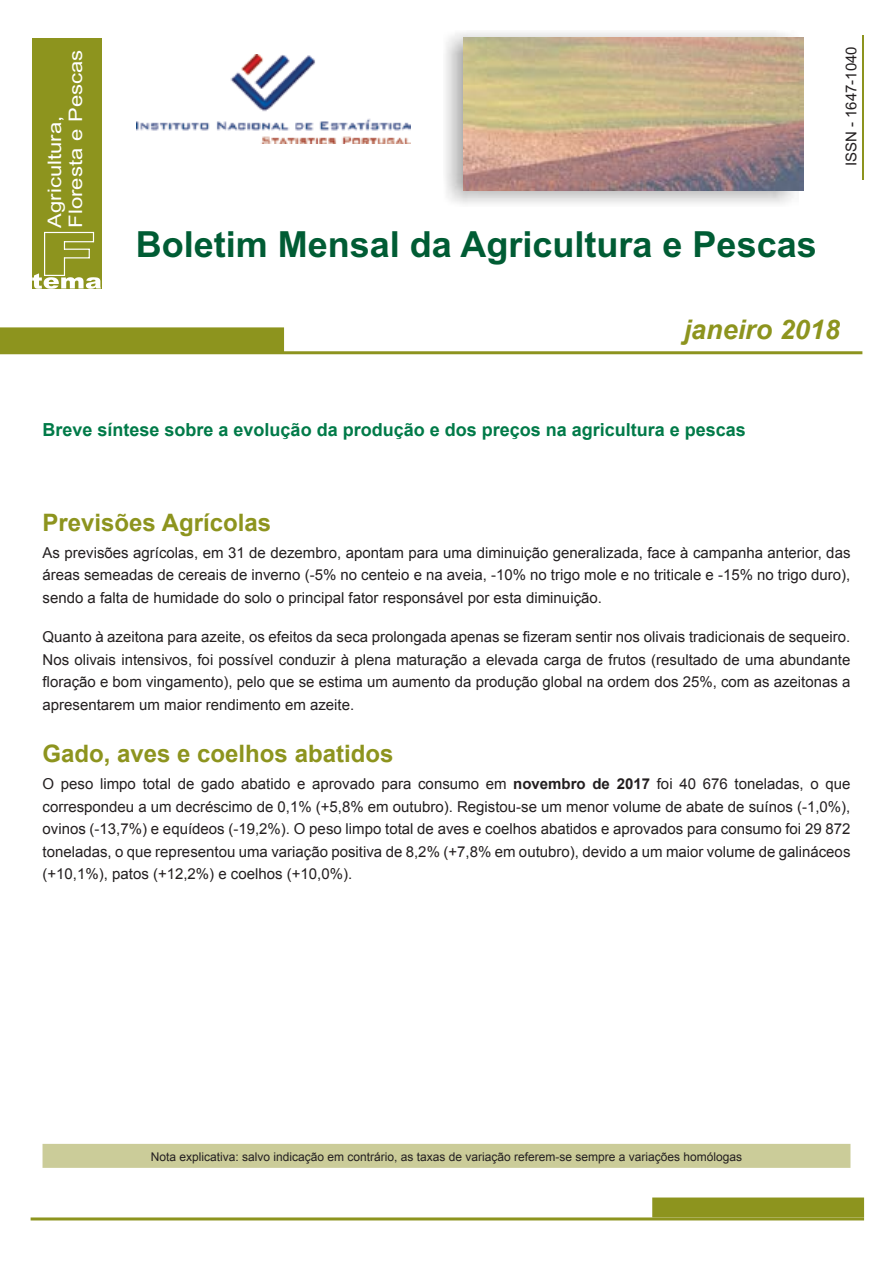
<style>
.page{position:relative;width:893px;height:1263px;background:#fff}
.page>*{position:absolute;margin:0;border:0;box-sizing:border-box;transform-origin:0 0}
.t1{font:700 36px "Arial";color:#005c34}
.t2{font:italic 700 27px "Arial";color:#8d941e}
.t3{font:700 24px "Arial";color:#8d941e}
.t4{font:18.75px/20.9px "Arial";color:#fff;scale:1.18 1}
.t5{font:700 18px "Arial";color:#007a48}
.t6{font:15px/22.5px "Arial";color:#231f20;text-align:justify}
.t7{font:12px "Arial";color:#231f20}
.s1{font-weight:700}
</style>
<div class="page">
<hr style="left:862px;top:35px;width:2px;height:144px;background:#8d941e">
<img style="left:445px;top:32px;width:353px;height:172px">
<img style="left:463px;top:37px;width:340px;height:153px">
<div style="left:32px;top:38px;width:70px;height:251px;background:#8d941e"></div>
<svg style="left:32px;top:232px;width:69px;height:57px"></svg>
<img style="left:137px;top:55px;width:273px;height:88px">
<div style="left:653px;top:1198px;width:210px;height:19px;background:#8d941e"></div>
<div style="left:652px;top:1197px;width:212px;height:20px;border:2px solid #8d941e"></div>
<hr style="left:31px;top:1217px;width:833px;height:3px;background:#8d941e">
<div style="left:0;top:327px;width:284px;height:24px;background:#8d941e"></div>
<hr style="left:0;top:351px;width:862px;height:3px;background:#8d941e">
<div style="left:43px;top:1144px;width:807px;height:24px;background:#cbcc99"></div>
<p class="t4" style="left:46px;top:228px;width:152px;rotate:-90deg">Agricultura,<br>Floresta e Pescas</p>
<h1 class="t1" style="left:136px;top:221px;width:682px">Boletim Mensal da Agricultura e Pescas</h1>
<p class="t6" style="left:842px;top:166px;width:122px;rotate:-90deg">ISSN - 1647-1040</p>
<h2 class="t2" style="left:684px;top:311px;width:158px">janeiro 2018</h2>
<p class="t5" style="left:43px;top:418px;width:705px">Breve síntese sobre a evolução da produção e dos preços na agricultura e pescas</p>
<h3 class="t3" style="left:43px;top:507px;width:230px">Previsões Agrícolas</h3>
<p class="t6" style="left:43px;top:541px;width:809px">As previsões agrícolas, em 31 de dezembro, apontam para uma diminuição generalizada, face à campanha anterior, das áreas semeadas de cereais de inverno (-5% no centeio e na aveia, -10% no trigo mole e no triticale e -15% no trigo duro), sendo a falta de humidade do solo o principal fator responsável por esta diminuição.</p>
<p class="t6" style="left:43px;top:626px;width:809px">Quanto à azeitona para azeite, os efeitos da seca prolongada apenas se fizeram sentir nos olivais tradicionais de sequeiro.<br>Nos olivais intensivos, foi possível conduzir à plena maturação a elevada carga de frutos (resultado de uma abundante floração e bom vingamento), pelo que se estima um aumento da produção global na ordem dos 25%, com as azeitonas a apresentarem um maior rendimento em azeite.</p>
<h3 class="t3" style="left:43px;top:738px;width:352px">Gado, aves e coelhos abatidos</h3>
<p class="t6" style="left:43px;top:773px;width:809px">O peso limpo total de gado abatido e aprovado para consumo em <span class="s1">novembro de 2017</span> foi 40 676 toneladas, o que correspondeu a um decréscimo de 0,1% (+5,8% em outubro). Registou-se um menor volume de abate de suínos (-1,0%), ovinos (-13,7%) e equídeos (-19,2%). O peso limpo total de aves e coelhos abatidos e aprovados para consumo foi 29 872 toneladas, o que representou uma variação positiva de 8,2% (+7,8% em outubro), devido a um maior volume de galináceos (+10,1%), patos (+12,2%) e coelhos (+10,0%).</p>
<p class="t7" style="left:151px;top:1149px;width:593px">Nota explicativa: salvo indicação em contrário, as taxas de variação referem-se sempre a variações homólogas</p>
</div>
